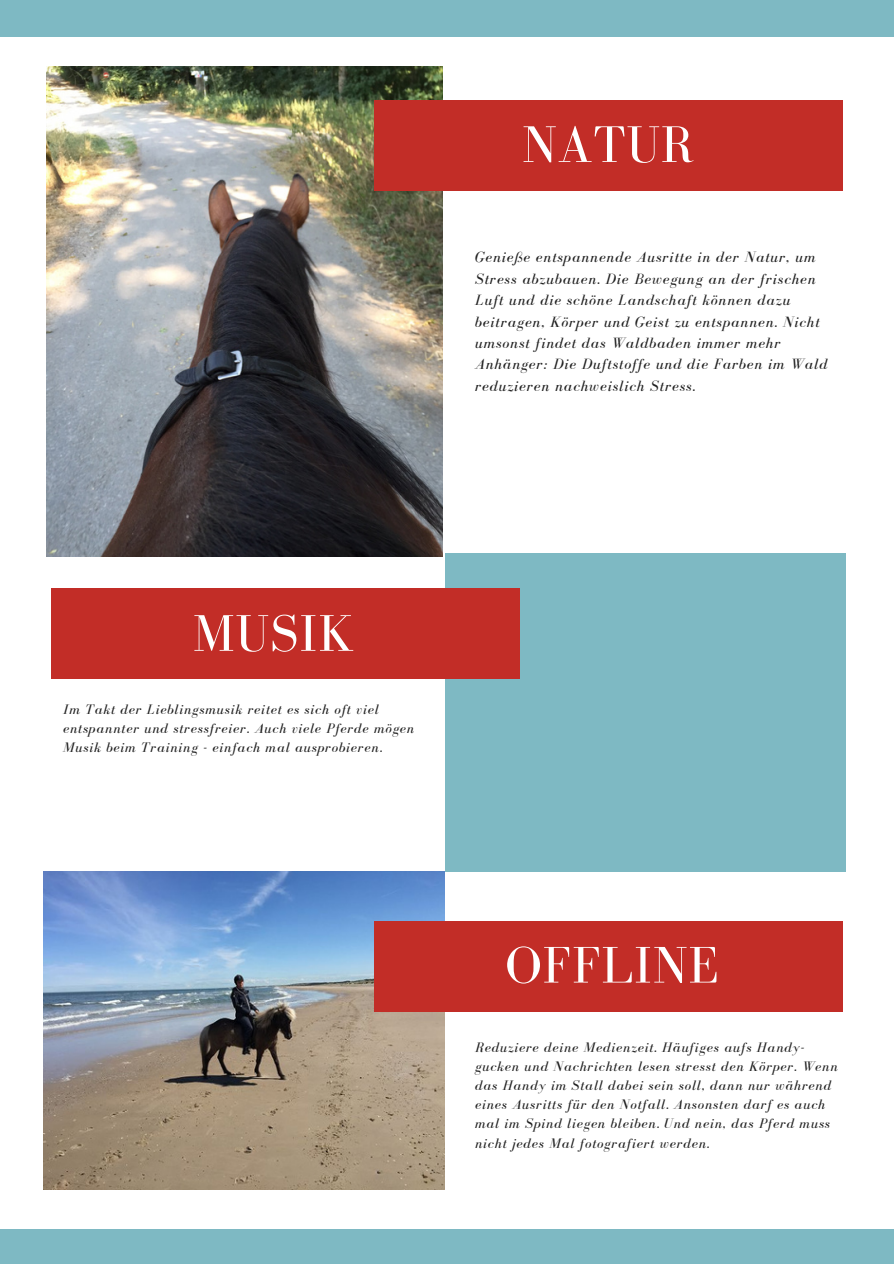
<style>
.page{position:relative;width:894px;height:1264px;background:#fff}
.page>*{position:absolute;margin:0;border:0;box-sizing:border-box;transform-origin:0 0}
.t1{font:52.95px "Bodoni FLF";letter-spacing:.01em;color:#fff}
.t2{font:italic 15.3px/21.3px "Bodoni FLF";letter-spacing:.06em;color:#222}
.t3{font:italic 14.25px/19.2px "Bodoni FLF";letter-spacing:.06em;color:#222}
</style>
<div class="page">
<div style="left:0;top:1228px;width:893px;height:35px;background:#7eb9c3"></div>
<div style="left:0;top:0;width:893px;height:37px;background:#7eb9c3"></div>
<img style="left:47px;top:67px;width:396px;height:489px">
<div style="left:444px;top:553px;width:401px;height:318px;background:#7eb9c3"></div>
<img style="left:44px;top:871px;width:400px;height:318px">
<div style="left:374px;top:101px;width:468px;height:90px;background:#c22d27"></div>
<div style="left:52px;top:588px;width:468px;height:90px;background:#c22d27"></div>
<div style="left:374px;top:921px;width:468px;height:90px;background:#c22d27"></div>
<p class="t1" style="left:522px;top:116px;width:173px">NATUR</p>
<p class="t2" style="left:475px;top:246px;width:353px">Genieße entspannende Ausritte in der Natur, um Stress abzubauen. Die Bewegung an der frischen Luft und die schöne Landschaft können dazu beitragen, Körper und Geist zu entspannen. Nicht umsonst findet das Waldbaden immer mehr Anhänger: Die Duftstoffe und die Farben im Wald reduzieren nachweislich Stress.</p>
<p class="t1" style="left:192px;top:604px;width:163px">MUSIK</p>
<p class="t3" style="left:63px;top:699px;width:352px">Im Takt der Lieblingsmusik reitet es sich oft viel entspannter und stressfreier. Auch viele Pferde mögen<br>Musik beim Training - einfach mal ausprobieren.</p>
<h1 class="t1" style="left:505px;top:936px;width:215px">OFFLINE</h1>
<h1 class="t3" style="left:475px;top:1037px;width:364px">Reduziere deine Medienzeit. Häufiges aufs Handy&shy;gucken und Nachrichten lesen stresst den Körper. Wenn das Handy im Stall dabei sein soll, dann nur während eines Ausritts für den Notfall. Ansonsten darf es auch mal im Spind liegen bleiben. Und nein, das Pferd muss nicht jedes Mal fotografiert werden.</h1>
</div>
